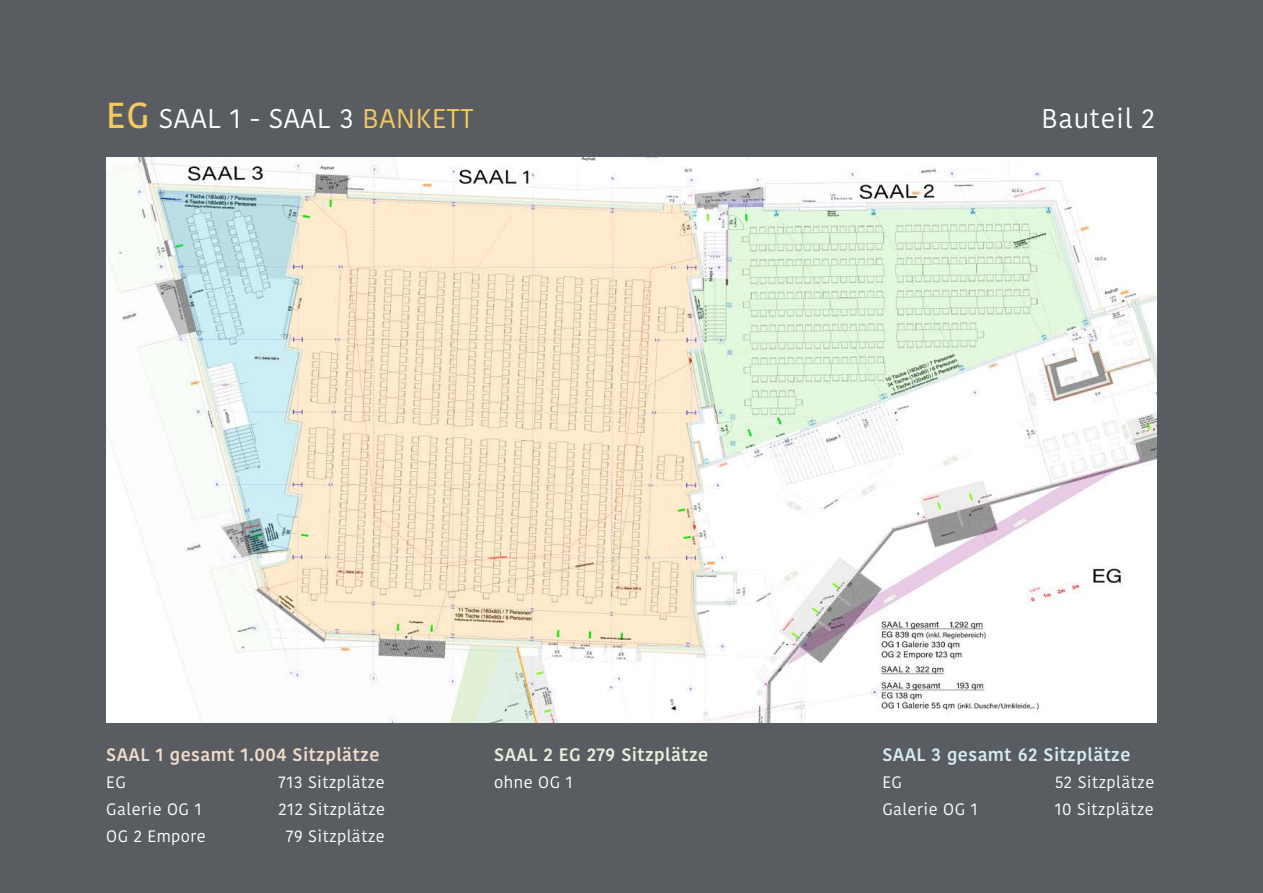
<style>
.page{position:relative;width:1263px;height:893px;background:#595d62}
.page>*{position:absolute;margin:0;border:0;box-sizing:border-box;transform-origin:0 0}
.t1{font:27px "Kohinoor Bangla";letter-spacing:.025em;color:#fff}
.t2{font:600 18px "Kohinoor Bangla";letter-spacing:.025em;color:#f1dcca}
.t3{font:600 18px "Kohinoor Bangla";letter-spacing:.025em;color:#d6edf4}
.t4{font:600 18px "Kohinoor Bangla";letter-spacing:.025em;color:#e8f1dc}
.t5{font:16.5px "Kohinoor Bangla";letter-spacing:.025em;color:#fff}
.s1{font-weight:500;font-size:36px;color:#f5c95e}
.s2{color:#f5c95e}
</style>
<div class="page">
<img style="left:106px;top:157px;width:1051px;height:566px">
<h1 class="t1" style="left:106px;top:98px;width:369px"><span class="s1">EG</span> SAAL 1 - SAAL 3 <span class="s2">BANKETT</span></h1>
<h1 class="t1" style="left:1041px;top:98px;width:115px">Bauteil 2</h1>
<p class="t2" style="left:106px;top:740px;width:275px">SAAL 1 gesamt 1.004 Sitzplätze</p>
<p class="t5" style="left:106px;top:770px;width:21px">EG</p>
<p class="t5" style="left:279px;top:770px;width:108px">713 Sitzplätze</p>
<p class="t5" style="left:106px;top:797px;width:97px">Galerie OG 1</p>
<p class="t5" style="left:279px;top:797px;width:108px">212 Sitzplätze</p>
<p class="t5" style="left:106px;top:824px;width:101px">OG 2 Empore</p>
<p class="t5" style="left:286px;top:824px;width:100px">79 Sitzplätze</p>
<p class="t4" style="left:494px;top:740px;width:215px">SAAL 2 EG 279 Sitzplätze</p>
<p class="t5" style="left:494px;top:770px;width:80px">ohne OG 1</p>
<p class="t3" style="left:882px;top:740px;width:250px">SAAL 3 gesamt 62 Sitzplätze</p>
<p class="t5" style="left:882px;top:770px;width:21px">EG</p>
<p class="t5" style="left:1055px;top:770px;width:101px">52 Sitzplätze</p>
<p class="t5" style="left:882px;top:797px;width:97px">Galerie OG 1</p>
<p class="t5" style="left:1055px;top:797px;width:101px">10 Sitzplätze</p>
</div>
